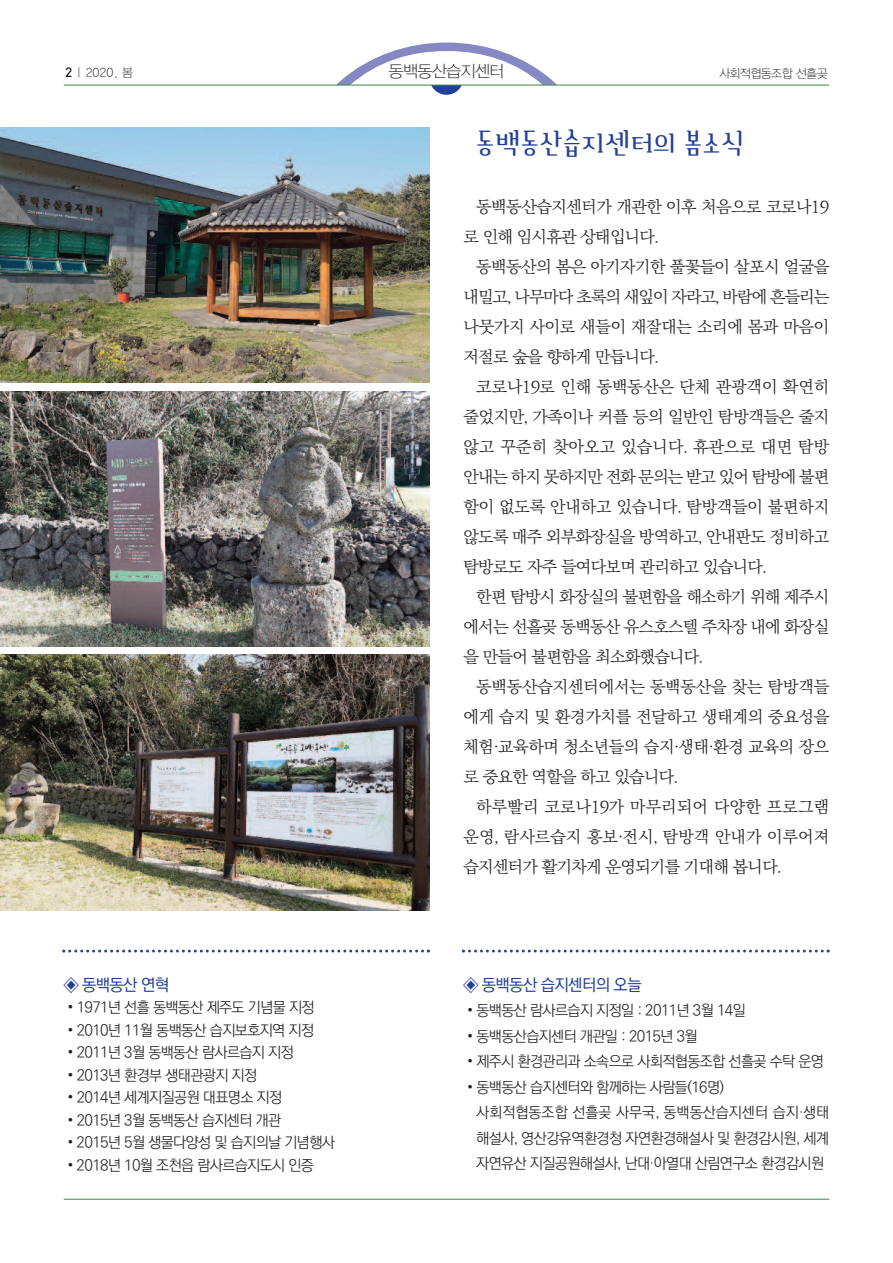
<style>
.page{position:relative;width:893px;height:1263px;background:#fff}
.page>*{position:absolute;margin:0;border:0;box-sizing:border-box;transform-origin:0 0}
.t1{font:30px "ic OT Dongnechaekbang L";color:#223f99}
.t2{font:16.5px/30px "Ko Pub World Batang PL";letter-spacing:-.04em;color:#231f20;text-align:justify}
.t3{font:16.5px "Ko Pub World Dotum PM";letter-spacing:-.04em;color:#223f99}
.t4{font:16.5px "YDVYGO115";letter-spacing:-.05em;color:#231f20}
.t5{font:15px/25.5px "Ko Pub World Dotum PL";letter-spacing:-.04em;color:#231f20}
.t6{font:12px "YDVYGO115";letter-spacing:-.05em;color:#231f20}
.s1{font-family:"DIN Pro";font-weight:500;font-size:13.5px}
.s2{font-family:"Ko Pub World Dotum PL"}
</style>
<div class="page">
<div style="left:429px;top:61px;width:34px;height:34px;background:#223f99;border-radius:50%"></div>
<svg style="left:336px;top:43px;width:221px;height:42px"></svg>
<hr style="left:64px;top:1199px;width:765px;height:1px;background:#3b8c45">
<hr style="left:64px;top:85px;width:765px;height:1px;background:#3b8c45">
<img style="left:0;top:128px;width:429px;height:255px">
<img style="left:0;top:391px;width:429px;height:255px">
<img style="left:0;top:655px;width:429px;height:255px">
<svg style="left:62px;top:949px;width:368px;height:3px"></svg>
<svg style="left:462px;top:949px;width:368px;height:3px"></svg>
<p class="t6" style="left:65px;top:66px;width:69px"><span class="s1">2</span> | 2020. 봄</p>
<p class="t4" style="left:389px;top:62px;width:117px">동백동산습지센터</p>
<p class="t6" style="left:719px;top:66px;width:110px">사회적협동조합 선흘곶</p>
<h1 class="t1" style="left:476px;top:127px;width:269px">동백동산습지센터의 봄소식</h1>
<p class="t3" style="left:64px;top:973px;width:107px"><span class="s2">◈</span> 동백동산 연혁</p>
<p class="t5" style="left:68px;top:995px;width:249px">• 1971년 선흘 동백동산 제주도 기념물 지정</p>
<p class="t5" style="left:68px;top:1017px;width:248px">• 2010년 11월 동백동산 습지보호지역 지정</p>
<p class="t5" style="left:68px;top:1040px;width:228px">• 2011년 3월 동백동산 람사르습지 지정</p>
<p class="t5" style="left:68px;top:1062px;width:191px">• 2013년 환경부 생태관광지 지정</p>
<p class="t5" style="left:68px;top:1085px;width:216px">• 2014년 세계지질공원 대표명소 지정</p>
<p class="t5" style="left:68px;top:1107px;width:215px">• 2015년 3월 동백동산 습지센터 개관</p>
<p class="t5" style="left:68px;top:1130px;width:269px">• 2015년 5월 생물다양성 및 습지의날 기념행사</p>
<p class="t5" style="left:68px;top:1152px;width:248px">• 2018년 10월 조천읍 람사르습지도시 인증</p>
<p class="t2" style="left:463px;top:192px;width:367px;text-indent:13px">동백동산습지센터가 개관한 이후 처음으로 코로나19 로 인해 임시휴관 상태입니다.</p>
<p class="t2" style="left:463px;top:252px;width:367px;text-indent:13px">동백동산의 봄은 아기자기한 풀꽃들이 살포시 얼굴을 내밀고, 나무마다 초록의 새잎이 자라고, 바람에 흔들리는 나뭇가지 사이로 새들이 재잘대는 소리에 몸과 마음이 저절로 숲을 향하게 만듭니다.</p>
<p class="t2" style="left:463px;top:372px;width:367px;text-indent:13px">코로나19로 인해 동백동산은 단체 관광객이 확연히 줄었지만, 가족이나 커플 등의 일반인 탐방객들은 줄지 않고 꾸준히 찾아오고 있습니다. 휴관으로 대면 탐방 안내는 하지 못하지만 전화 문의는 받고 있어 탐방에 불편 함이 없도록 안내하고 있습니다. 탐방객들이 불편하지 않도록 매주 외부화장실을 방역하고, 안내판도 정비하고 탐방로도 자주 들여다보며 관리하고 있습니다.</p>
<p class="t2" style="left:463px;top:582px;width:367px;text-indent:13px">한편 탐방시 화장실의 불편함을 해소하기 위해 제주시 에서는 선흘곶 동백동산 유스호스텔 주차장 내에 화장실 을 만들어 불편함을 최소화했습니다.</p>
<p class="t2" style="left:463px;top:672px;width:367px;text-indent:13px">동백동산습지센터에서는 동백동산을 찾는 탐방객들 에게 습지 및 환경가치를 전달하고 생태계의 중요성을 체험·교육하며 청소년들의 습지·생태·환경 교육의 장으 로 중요한 역할을 하고 있습니다.</p>
<p class="t2" style="left:463px;top:792px;width:367px;text-indent:13px">하루빨리 코로나19가 마무리되어 다양한 프로그램 운영, 람사르습지 홍보·전시, 탐방객 안내가 이루어져 습지센터가 활기차게 운영되기를 기대해 봅니다.</p>
<p class="t3" style="left:463px;top:973px;width:180px"><span class="s2">◈</span> 동백동산 습지센터의 오늘</p>
<p class="t5" style="left:467px;top:998px;width:280px">• 동백동산 람사르습지 지정일 : 2011년 3월 14일</p>
<p class="t5" style="left:467px;top:1023px;width:232px">• 동백동산습지센터 개관일 : 2015년 3월</p>
<p class="t5" style="left:467px;top:1049px;width:358px">• 제주시 환경관리과 소속으로 사회적협동조합 선흘곶 수탁 운영</p>
<p class="t5" style="left:476px;top:1074px;width:354px;text-indent:-9px">• 동백동산 습지센터와 함께하는 사람들(16명)<br>사회적협동조합 선흘곶 사무국, 동백동산습지센터 습지·생태 해설사, 영산강유역환경청 자연환경해설사 및 환경감시원, 세계 자연유산 지질공원해설사, 난대·아열대 산림연구소 환경감시원</p>
</div>
